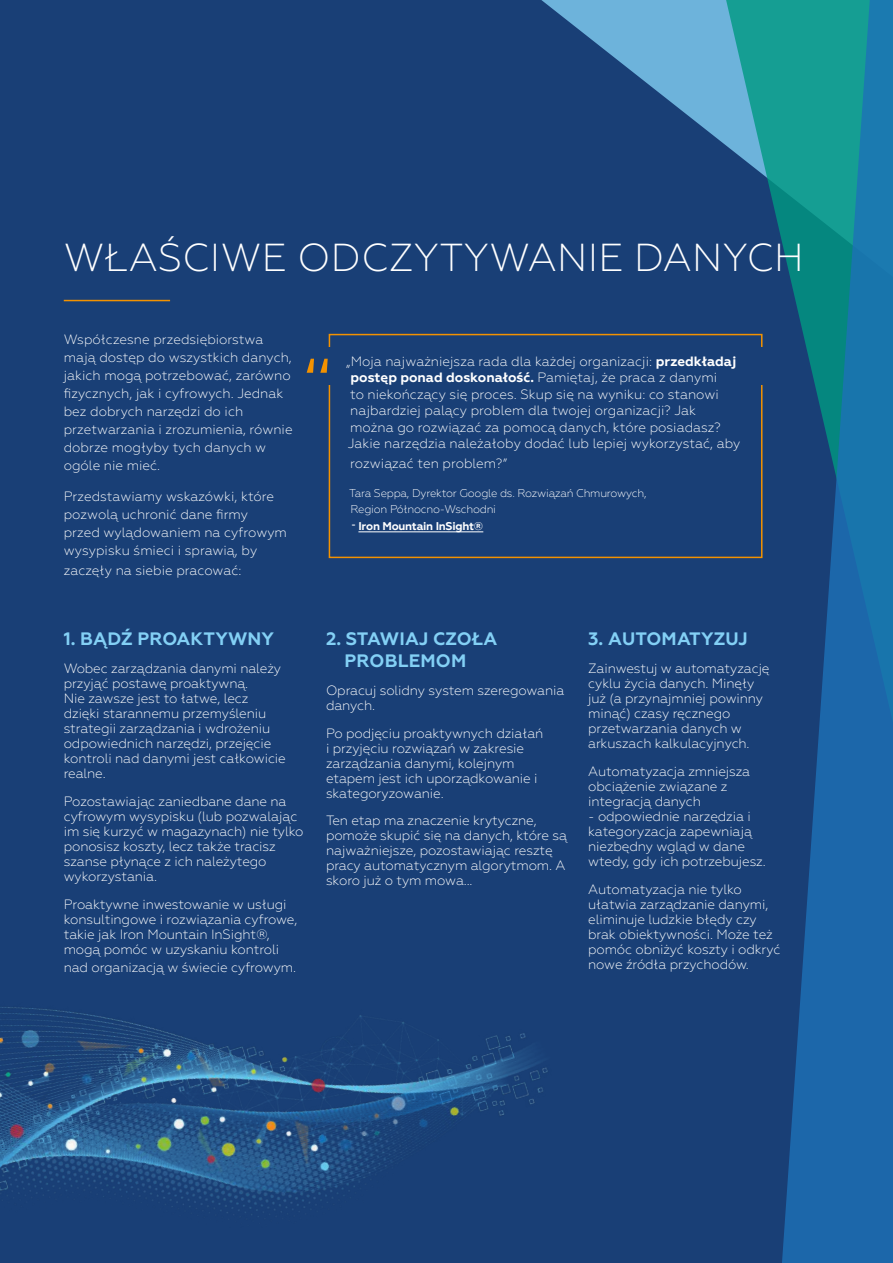
<style>
.page{position:relative;width:893px;height:1263px;background:#193f76}
.page>*{position:absolute;margin:0;border:0;box-sizing:border-box;transform-origin:0 0}
.t1{font:300 63px "Interstate";color:#f39200}
.t2{font:300 39px "Geometria";letter-spacing:.01em;color:#fff}
.t3{font:700 18px/21.6px "Geometria";letter-spacing:.01em;color:#83d0f5}
.t4{font:300 13.5px/15px "Geometria";letter-spacing:-.01em;color:#fff}
.t5{font:300 11.25px/16.5px "Geometria";letter-spacing:-.02em;color:#fff}
.t6{font:700 11.25px "Geometria";letter-spacing:-.02em;color:#fff}
.s1{font-weight:700}
.s2{font-family:"Interstate";font-weight:300;font-size:13.5px}
</style>
<div class="page">
<svg style="left:541px;top:0;width:182px;height:143px"></svg>
<svg style="left:723px;top:0;width:58px;height:559px"></svg>
<svg style="left:781px;top:0;width:112px;height:1263px"></svg>
<hr style="left:64px;top:300px;width:106px;height:1px;background:#f39200">
<div style="left:329px;top:334px;width:433px;height:224px;border:2px solid #f39200"></div>
<div style="left:301px;top:348px;width:480px;height:37px;background:#193f76"></div>
<hr style="left:358px;top:531px;width:125px;height:1px;background:#fff">
<img style="left:0;top:1007px;width:548px;height:210px">
<h2 class="t2" style="left:64px;top:235px;width:741px">WŁAŚCIWE ODCZYTYWANIE DANYCH</h2>
<p class="t4" style="left:64px;top:331px;width:230px;line-height:18px">Współczesne przedsiębiorstwa mają dostęp do wszystkich danych, jakich mogą potrzebować, zarówno fizycznych, jak i cyfrowych. Jednak bez dobrych narzędzi do ich przetwarzania i zrozumienia, równie dobrze mogłyby tych danych w ogóle nie mieć.</p>
<p class="t4" style="left:64px;top:487px;width:225px;line-height:18px">Przedstawiamy wskazówki, które pozwolą uchronić dane firmy przed wylądowaniem na cyfrowym wysypisku śmieci i sprawią, by</p>
<p class="t4" style="left:64px;top:562px;width:179px">zaczęły na siebie pracować:</p>
<h1 class="t1" style="left:303px;top:345px;width:31px">“</h1>
<p class="t4" style="left:346px;top:353px;width:396px;line-height:16.5px">„Moja najważniejsza rada dla każdej organizacji: <span class="s1">przedkładaj postęp ponad doskonałość.</span> Pamiętaj, że praca z danymi<br>to niekończący się proces. Skup się na wyniku: co stanowi najbardziej palący problem dla twojej organizacji? Jak<br>można go rozwiązać za pomocą danych, które posiadasz?<br>Jakie narzędzia należałoby dodać lub lepiej wykorzystać, aby</p>
<p class="t4" style="left:350px;top:455px;width:158px">rozwiązać ten problem?”</p>
<p class="t5" style="left:349px;top:485px;width:299px">Tara Seppa, Dyrektor Google ds. Rozwiązań Chmurowych,<br>Region Północno-Wschodni</p>
<p class="t6" style="left:351px;top:519px;width:133px"><span class="s2">-</span> Iron Mountain InSight®</p>
<h3 class="t3" style="left:64px;top:629px;width:212px">1. BĄDŹ PROAKTYWNY</h3>
<p class="t4" style="left:64px;top:661px;width:224px">Wobec zarządzania danymi należy przyjąć postawę proaktywną.<br>Nie zawsze jest to łatwe, lecz dzięki starannemu przemyśleniu strategii zarządzania i wdrożeniu odpowiednich narzędzi, przejęcie kontroli nad danymi jest całkowicie realne.</p>
<p class="t4" style="left:64px;top:794px;width:241px">Pozostawiając zaniedbane dane na cyfrowym wysypisku (lub pozwalając im się kurzyć w magazynach) nie tylko ponosisz koszty, lecz także tracisz szanse płynące z ich należytego wykorzystania.</p>
<p class="t4" style="left:64px;top:896px;width:235px">Proaktywne inwestowanie w usługi konsultingowe i rozwiązania cyfrowe, takie jak Iron Mountain InSight®, mogą pomóc w uzyskaniu kontroli</p>
<p class="t4" style="left:64px;top:959px;width:234px">nad organizacją w świecie cyfrowym.</p>
<h3 class="t3" style="left:345px;top:629px;width:154px;text-indent:-19px">2. STAWIAJ CZOŁA<br>PROBLEMOM</h3>
<p class="t4" style="left:326px;top:683px;width:240px">Opracuj solidny system szeregowania danych.</p>
<p class="t4" style="left:326px;top:725px;width:219px">Po podjęciu proaktywnych działań i przyjęciu rozwiązań w zakresie zarządzania danymi, kolejnym etapem jest ich uporządkowanie i skategoryzowanie.</p>
<p class="t4" style="left:326px;top:813px;width:242px">Ten etap ma znaczenie krytyczne, pomoże skupić się na danych, które są najważniejsze, pozostawiając resztę pracy automatycznym algorytmom. A skoro już o tym mowa...</p>
<h3 class="t3" style="left:588px;top:629px;width:161px">3. AUTOMATYZUJ</h3>
<p class="t4" style="left:588px;top:661px;width:183px">Zainwestuj w automatyzację cyklu życia danych. Minęły już (a przynajmniej powinny minąć) czasy ręcznego przetwarzania danych w arkuszach kalkulacyjnych.</p>
<p class="t4" style="left:588px;top:764px;width:164px">Automatyzacja zmniejsza obciążenie związane z integracją danych</p>
<p class="t4" style="left:588px;top:809px;width:179px">- odpowiednie narzędzia i kategoryzacja zapewniają niezbędny wgląd w dane wtedy, gdy ich potrzebujesz.</p>
<p class="t4" style="left:588px;top:881px;width:194px">Automatyzacja nie tylko ułatwia zarządzanie danymi, eliminuje ludzkie błędy czy brak obiektywności. Może też pomóc obniżyć koszty i odkryć nowe źródła przychodów.</p>
</div>
